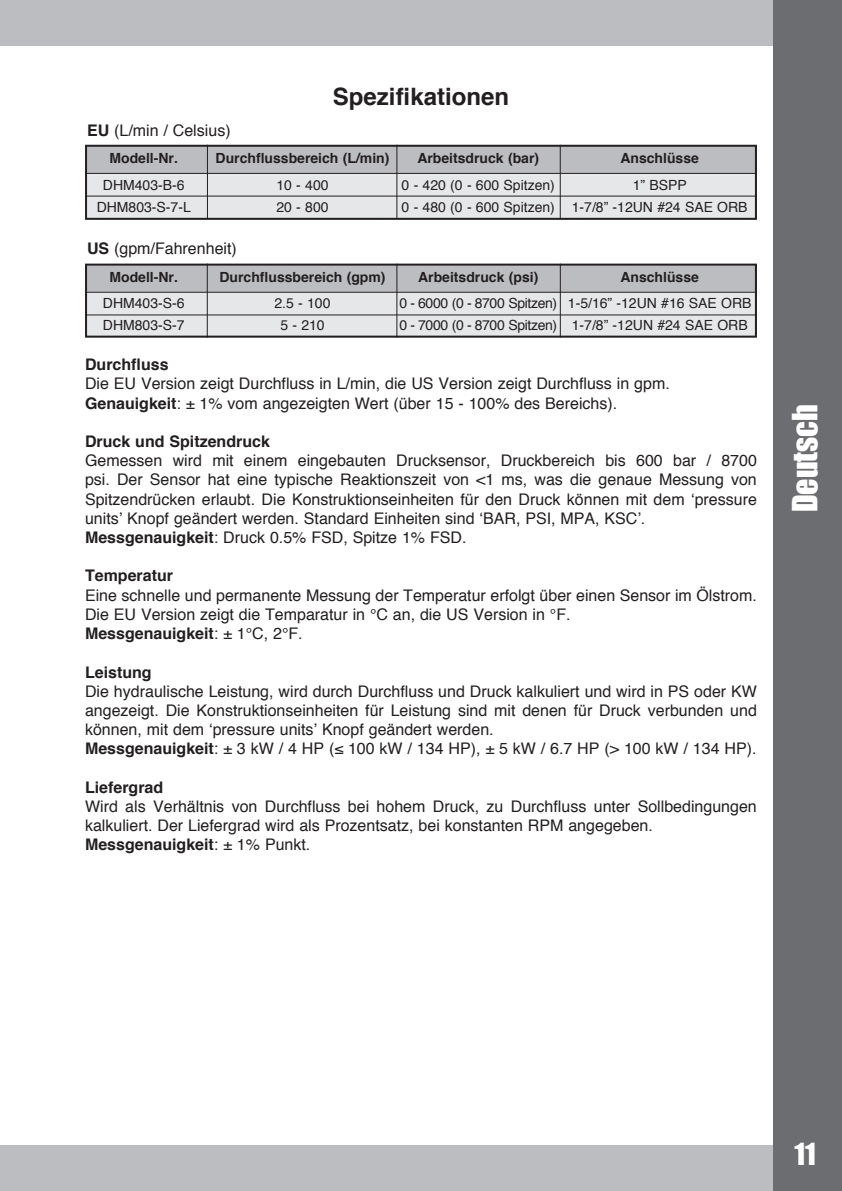
<style>
.page{position:relative;width:842px;height:1191px;background:#fff}
.page>*{position:absolute;margin:0;border:0;box-sizing:border-box;transform-origin:0 0}
.t1{font:32px "Impact";color:#fff}
.t2{font:28px "Impact";color:#fff}
.t3{font:700 24px "Helvetica";color:#231f20}
.t4{font:16px/19.2px "Helvetica";color:#231f20}
.t5{font:700 16px "Helvetica";color:#231f20}
.t6{font:14px "Helvetica";color:#231f20}
.t7{font:700 14px "Helvetica";color:#231f20}
.t8{font:14px "Helvetica";letter-spacing:-.025em;color:#231f20}
.s1{font-weight:700}
</style>
<div class="page">
<div style="left:85px;top:264px;width:672px;height:28px;background:#bcbdc0"></div>
<div style="left:85px;top:145px;width:672px;height:28px;background:#bcbdc0"></div>
<div style="left:0;top:0;width:842px;height:45px;background:#bcbdc0"></div>
<div style="left:0;top:1145px;width:842px;height:46px;background:#bcbdc0"></div>
<div style="left:774px;top:0;width:68px;height:1191px;background:#6c6d70"></div>
<div style="left:85px;top:173px;width:672px;height:47px;background:#e6e7e9"></div>
<hr style="left:85px;top:173px;width:672px;height:1px;background:#231f20">
<hr style="left:207px;top:145px;width:1px;height:74px;background:#231f20">
<hr style="left:396px;top:145px;width:1px;height:74px;background:#231f20">
<hr style="left:560px;top:145px;width:1px;height:74px;background:#231f20">
<hr style="left:85px;top:196px;width:672px;height:1px;background:#231f20">
<div style="left:85px;top:292px;width:672px;height:46px;background:#e6e7e9"></div>
<hr style="left:85px;top:292px;width:672px;height:1px;background:#231f20">
<hr style="left:207px;top:264px;width:1px;height:74px;background:#231f20">
<hr style="left:396px;top:264px;width:1px;height:74px;background:#231f20">
<hr style="left:560px;top:264px;width:1px;height:74px;background:#231f20">
<hr style="left:85px;top:314px;width:672px;height:1px;background:#231f20">
<div style="left:85px;top:145px;width:672px;height:75px;border:2px solid #231f20"></div>
<div style="left:85px;top:264px;width:672px;height:74px;border:2px solid #231f20"></div>
<p class="t4" style="left:87px;top:121px;width:145px"><span class="s1">EU</span> (L/min / Celsius)</p>
<h3 class="t3" style="left:333px;top:77px;width:178px">Spezifikationen</h3>
<p class="t7" style="left:110px;top:147px;width:70px">Modell-Nr.</p>
<p class="t7" style="left:216px;top:147px;width:175px">Durchflussbereich (L/min)</p>
<p class="t7" style="left:417px;top:147px;width:123px">Arbeitsdruck (bar)</p>
<p class="t7" style="left:620px;top:147px;width:80px">Anschlüsse</p>
<p class="t6" style="left:103px;top:175px;width:83px">DHM403-B-6</p>
<p class="t6" style="left:276px;top:175px;width:54px">10 - 400</p>
<p class="t6" style="left:402px;top:175px;width:155px">0 - 420 (0 - 600 Spitzen)</p>
<p class="t6" style="left:633px;top:175px;width:56px">1” BSPP</p>
<p class="t6" style="left:97px;top:197px;width:96px">DHM803-S-7-L</p>
<p class="t6" style="left:276px;top:197px;width:54px">20 - 800</p>
<p class="t6" style="left:402px;top:197px;width:347px">0 - 480 (0 - 600 Spitzen) 1-7/8” -12UN #24 SAE ORB</p>
<p class="t4" style="left:87px;top:239px;width:151px"><span class="s1">US</span> (gpm/Fahrenheit)</p>
<p class="t7" style="left:110px;top:266px;width:70px">Modell-Nr.</p>
<p class="t7" style="left:219px;top:266px;width:168px">Durchflussbereich (gpm)</p>
<p class="t7" style="left:418px;top:266px;width:122px">Arbeitsdruck (psi)</p>
<p class="t7" style="left:620px;top:266px;width:80px">Anschlüsse</p>
<p class="t6" style="left:103px;top:293px;width:83px">DHM403-S-6</p>
<p class="t6" style="left:274px;top:293px;width:58px">2.5 - 100</p>
<p class="t8" style="left:400px;top:293px;width:353px">0 - 6000 (0 - 8700 Spitzen) 1-5/16” -12UN #16 SAE ORB</p>
<p class="t6" style="left:103px;top:315px;width:83px">DHM803-S-7</p>
<p class="t6" style="left:280px;top:315px;width:46px">5 - 210</p>
<p class="t8" style="left:400px;top:315px;width:350px">0 - 7000 (0 - 8700 Spitzen) 1-7/8” -12UN #24 SAE ORB</p>
<p class="t5" style="left:85px;top:352px;width:85px">Durchfluss</p>
<p class="t4" style="left:85px;top:375px;width:586px">Die EU Version zeigt Durchfluss in L/min, die US Version zeigt Durchfluss in gpm.<br><span class="s1">Genauigkeit</span>: ± 1% vom angezeigten Wert (über 15 - 100% des Bereichs).</p>
<p class="t5" style="left:85px;top:428px;width:186px">Druck und Spitzendruck</p>
<p class="t4" style="left:85px;top:451px;width:673px">Gemessen wird mit einem eingebauten Drucksensor, Druckbereich bis 600 bar / 8700 psi. Der Sensor hat eine typische Reaktionszeit von &lt;1 ms, was die genaue Messung von Spitzendrücken erlaubt. Die Konstruktionseinheiten für den Druck können mit dem ‘pressure units’ Knopf geändert werden. Standard Einheiten sind ‘BAR, PSI, MPA, KSC’.<br><span class="s1">Messgenauigkeit</span>: Druck 0.5% FSD, Spitze 1% FSD.</p>
<p class="t5" style="left:85px;top:563px;width:90px">Temperatur</p>
<p class="t4" style="left:85px;top:586px;width:673px">Eine schnelle und permanente Messung der Temperatur erfolgt über einen Sensor im Ölstrom.<br>Die EU Version zeigt die Temparatur in °C an, die US Version in °F.<br><span class="s1">Messgenauigkeit</span>: ± 1°C, 2°F.</p>
<p class="t5" style="left:85px;top:659px;width:68px">Leistung</p>
<p class="t4" style="left:85px;top:682px;width:673px">Die hydraulische Leistung, wird durch Durchfluss und Druck kalkuliert und wird in PS oder KW angezeigt. Die Konstruktionseinheiten für Leistung sind mit denen für Druck verbunden und können, mit dem ‘pressure units’ Knopf geändert werden.<br><span class="s1">Messgenauigkeit</span>: ± 3 kW / 4 HP (≤ 100 kW / 134 HP), ± 5 kW / 6.7 HP (&gt; 100 kW / 134 HP).</p>
<p class="t5" style="left:85px;top:774px;width:80px">Liefergrad</p>
<p class="t4" style="left:85px;top:797px;width:673px">Wird als Verhältnis von Durchfluss bei hohem Druck, zu Durchfluss unter Sollbedingungen kalkuliert. Der Liefergrad wird als Prozentsatz, bei konstanten RPM angegeben.<br><span class="s1">Messgenauigkeit</span>: ± 1% Punkt.</p>
<h1 class="t1" style="left:780px;top:512px;width:110px;rotate:-90deg">Deutsch</h1>
<h2 class="t2" style="left:794px;top:1132px;width:23px">11</h2>
</div>
